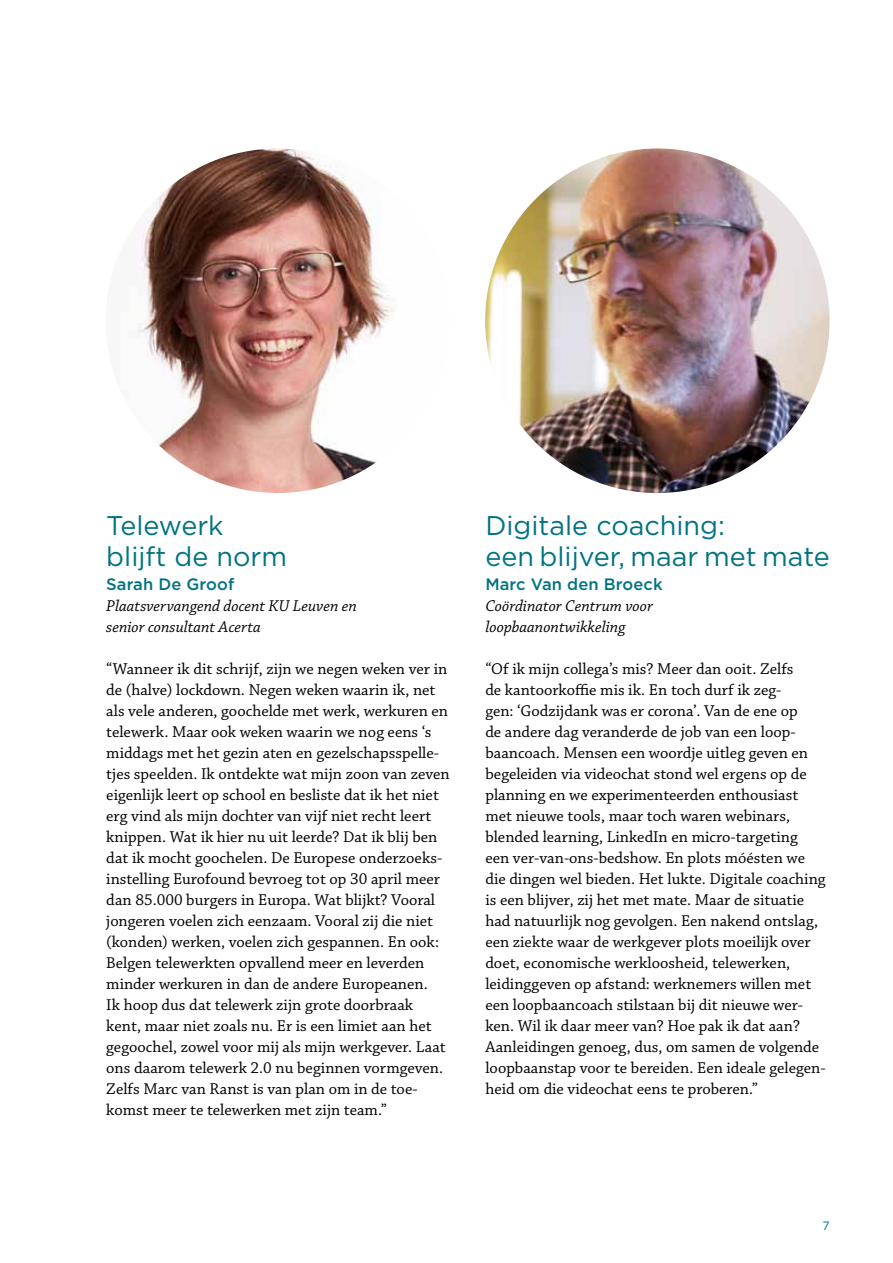
<style>
.page{position:relative;width:893px;height:1263px;background:#fff}
.page>*{position:absolute;margin:0;border:0;box-sizing:border-box;transform-origin:0 0}
.t1{font:27px/31.5px "Gotham";color:#007382}
.t2{font:16.5px/21px "Chaparral Pro";color:#000}
.t3{font:italic 16.5px/21px "Chaparral Pro";color:#000}
.t4{font:500 16.5px "Gotham";letter-spacing:.005em;color:#007382}
.t5{font:12px "Gotham";color:#007382}
</style>
<div class="page">
<img style="left:485px;top:149px;width:345px;height:344px;border-radius:172px">
<img style="left:106px;top:148px;width:344px;height:345px;border-radius:172px">
<h1 class="t1" style="left:106px;top:509px;width:182px">Telewerk blijft de norm</h1>
<p class="t4" style="left:106px;top:573px;width:129px">Sarah De Groof</p>
<p class="t3" style="left:106px;top:596px;width:252px">Plaatsvervangend docent KU Leuven en senior consultant Acerta</p>
<p class="t2" style="left:106px;top:659px;width:345px">“Wanneer ik dit schrijf, zijn we negen weken ver in de (halve) lockdown. Negen weken waarin ik, net als vele anderen, goochelde met werk, werkuren en telewerk. Maar ook weken waarin we nog eens ‘s middags met het gezin aten en gezelschapsspelle&shy;tjes speelden. Ik ontdekte wat mijn zoon van zeven eigenlijk leert op school en besliste dat ik het niet erg vind als mijn dochter van vijf niet recht leert knippen. Wat ik hier nu uit leerde? Dat ik blij ben dat ik mocht goochelen. De Europese onderzoeks&shy;instelling Eurofound bevroeg tot op 30 april meer dan 85.000 burgers in Europa. Wat blijkt? Vooral jongeren voelen zich eenzaam. Vooral zij die niet (konden) werken, voelen zich gespannen. En ook:<br>Belgen telewerkten opvallend meer en leverden minder werkuren in dan de andere Europeanen.<br>Ik hoop dus dat telewerk zijn grote doorbraak kent, maar niet zoals nu. Er is een limiet aan het gegoochel, zowel voor mij als mijn werkgever. Laat ons daarom telewerk 2.0 nu beginnen vormgeven.<br>Zelfs Marc van Ranst is van plan om in de toe&shy;komst meer te telewerken met zijn team.”</p>
<h1 class="t1" style="left:485px;top:509px;width:346px">Digitale coaching:<br>een blijver, maar met mate</h1>
<p class="t4" style="left:485px;top:573px;width:179px">Marc Van den Broeck</p>
<p class="t3" style="left:485px;top:596px;width:169px">Coördinator Centrum voor loopbaanontwikkeling</p>
<p class="t2" style="left:485px;top:659px;width:342px">“Of ik mijn collega’s mis? Meer dan ooit. Zelfs<br>de kantoorkoffie mis ik. En toch durf ik zeg-<br>gen: ‘Godzijdank was er corona’. Van de ene op<br>de andere dag veranderde de job van een loop&shy;baancoach. Mensen een woordje uitleg geven en begeleiden via videochat stond wel ergens op de planning en we experimenteerden enthousiast met nieuwe tools, maar toch waren webinars, blended learning, LinkedIn en micro-targeting een ver-van-ons-bedshow. En plots móésten we die dingen wel bieden. Het lukte. Digitale coaching is een blijver, zij het met mate. Maar de situatie had natuurlijk nog gevolgen. Een nakend ontslag, een ziekte waar de werkgever plots moeilijk over doet, economische werkloosheid, telewerken, leidinggeven op afstand: werknemers willen met een loopbaancoach stilstaan bij dit nieuwe wer&shy;ken. Wil ik daar meer van? Hoe pak ik dat aan?<br>Aanleidingen genoeg, dus, om samen de volgende loopbaanstap voor te bereiden. Een ideale gelegen&shy;heid om die videochat eens te proberen.”</p>
<p class="t5" style="left:822px;top:1218px;width:9px">7</p>
</div>
